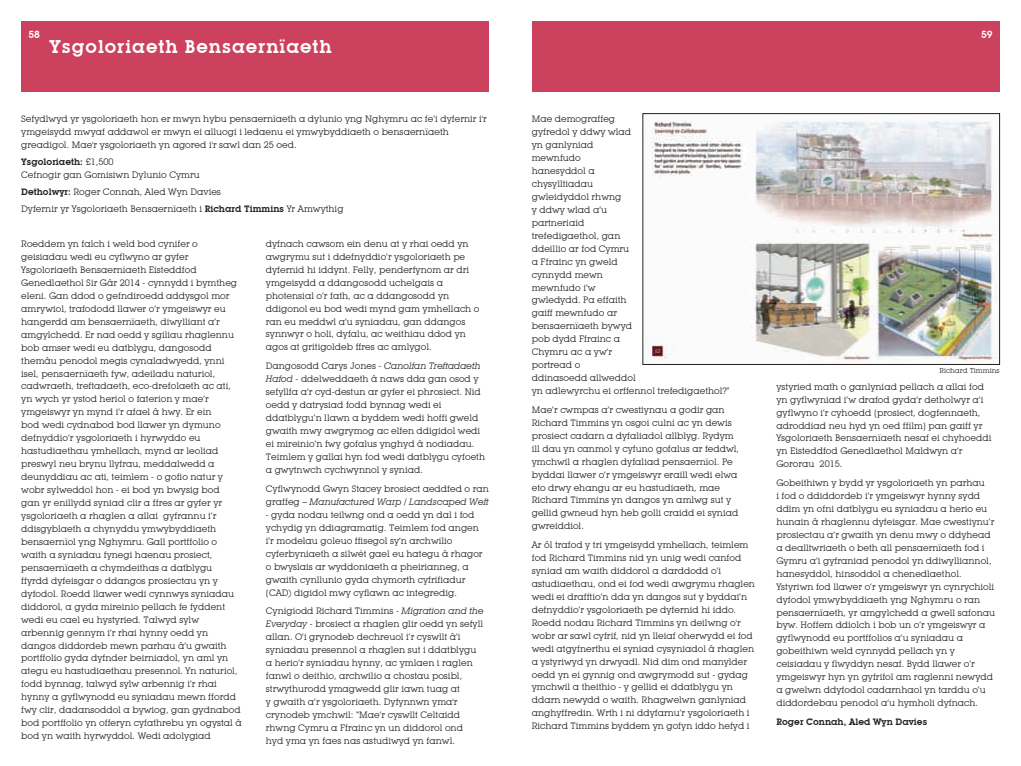
<style>
.page{position:relative;width:1021px;height:766px;background:#fff}
.page>*{position:absolute;margin:0;border:0;box-sizing:border-box;transform-origin:0 0}
.t1{font:600 18px "Lubalin Graph IT Cby BT";letter-spacing:.05em;color:#fff}
.t2{font:600 10px "Lubalin Graph IT Cby BT";color:#fff}
.t3{font:9px/12.9px "Lubalin Graph IT Cby BT";color:#231f20}
.t4{font:600 9px "Lubalin Graph IT Cby BT";color:#231f20}
.t5{font:7px "Lubalin Graph IT Cby BT";color:#231f20}
.s1{font-weight:600}
.s2{font-style:italic}
</style>
<div class="page">
<div style="left:531px;top:21px;width:468px;height:71px;background:#cc415e"></div>
<div style="left:21px;top:21px;width:468px;height:71px;background:#cc415e"></div>
<img style="left:644px;top:120px;width:353px;height:242px">
<p class="t2" style="left:28px;top:28px;width:13px">58</p>
<h1 class="t1" style="left:50px;top:35px;width:284px">Ysgoloriaeth Bensaernïaeth</h1>
<p class="t3" style="left:21px;top:112px;width:467px">Sefydlwyd yr ysgoloriaeth hon er mwyn hybu pensaernïaeth a dylunio yng Nghymru ac fe’i dyfernir i'r ymgeisydd mwyaf addawol er mwyn ei alluogi i ledaenu ei ymwybyddiaeth o bensaernïaeth greadigol. Mae'r ysgoloriaeth yn agored i'r sawl dan 25 oed.</p>
<p class="t3" style="left:21px;top:155px;width:180px"><span class="s1">Ysgoloriaeth:</span> £1,500<br>Cefnogir gan Gomisiwn Dylunio Cymru</p>
<p class="t3" style="left:21px;top:183px;width:324px;line-height:17.2px"><span class="s1">Detholwyr:</span> Roger Connah, Aled Wyn Davies<br>Dyfernir yr Ysgoloriaeth Bensaernïaeth i <span class="s1">Richard Timmins</span> Yr Amwythig</p>
<p class="t3" style="left:21px;top:237px;width:222px">Roeddem yn falch i weld bod cynifer o geisiadau wedi eu cyflwyno ar gyfer Ysgoloriaeth Bensaernïaeth Eisteddfod Genedlaethol Sir Gâr 2014 - cynnydd i bymtheg eleni. Gan ddod o gefndiroedd addysgol mor amrywiol, trafododd llawer o’r ymgeiswyr eu hangerdd am bensaernïaeth, diwylliant a’r amgylchedd. Er nad oedd y sgiliau rhaglennu bob amser wedi eu datblygu, dangosodd themâu penodol megis cynaladwyedd, ynni isel, pensaernïaeth fyw, adeiladu naturiol, cadwraeth, treftadaeth, eco-drefolaeth ac ati, yn wych yr ystod heriol o faterion y mae’r ymgeiswyr yn mynd i’r afael â hwy. Er ein<br>bod wedi cydnabod bod llawer yn dymuno defnyddio’r ysgoloriaeth i hyrwyddo eu hastudiaethau ymhellach, mynd ar leoliad preswyl neu brynu llyfrau, meddalwedd a deunyddiau ac ati, teimlem - o gofio natur y wobr sylweddol hon - ei bod yn bwysig bod<br>gan yr enillydd syniad clir a ffres ar gyfer yr ysgoloriaeth a rhaglen a allai gyfrannu i’r ddisgyblaeth a chynyddu ymwybyddiaeth bensaernïol yng Nghymru. Gall portffolio o waith a syniadau fynegi haenau prosiect, pensaernïaeth a chymdeithas a datblygu<br>ffyrdd dyfeisgar o ddangos prosiectau yn y dyfodol. Roedd llawer wedi cynnwys syniadau diddorol, a gyda mireinio pellach fe fyddent wedi eu cael eu hystyried. Talwyd sylw arbennig gennym i’r rhai hynny oedd yn dangos diddordeb mewn parhau â’u gwaith portffolio gyda dyfnder beirniadol, yn aml yn ategu eu hastudiaethau presennol. Yn naturiol, fodd bynnag, talwyd sylw arbennig i’r rhai hynny a gyflwynodd eu syniadau mewn ffordd fwy clir, dadansoddol a bywiog, gan gydnabod bod portffolio yn offeryn cyfathrebu yn ogystal â bod yn waith hyrwyddol. Wedi adolygiad</p>
<p class="t3" style="left:266px;top:237px;width:215px">dyfnach cawsom ein denu at y rhai oedd yn awgrymu sut i ddefnyddio’r ysgoloriaeth pe dyfernid hi iddynt. Felly, penderfynom ar dri ymgeisydd a ddangosodd uchelgais a photensial o’r fath, ac a ddangosodd yn ddigonol eu bod wedi mynd gam ymhellach o ran eu meddwl a’u syniadau, gan ddangos synnwyr o holi, dyfalu, ac weithiau ddod yn agos at gritigoldeb ffres ac amlygol.</p>
<p class="t3" style="left:266px;top:359px;width:221px">Dangosodd Carys Jones - <span class="s2">Canolfan Treftadaeth Hafod</span> - ddelweddaeth â naws dda gan osod y sefyllfa a’r cyd-destun ar gyfer ei phrosiect. Nid oedd y datrysiad fodd bynnag wedi ei ddatblygu’n llawn a byddem wedi hoffi gweld gwaith mwy awgrymog ac elfen ddigidol wedi ei mireinio’n fwy gofalus ynghyd â nodiadau.<br>Teimlem y gallai hyn fod wedi datblygu cyfoeth a gwytnwch cychwynnol y syniad.</p>
<p class="t3" style="left:266px;top:481px;width:224px">Cyflwynodd Gwyn Stacey brosiect aeddfed o ran graffeg – <span class="s2">Manufactured Warp / Landscaped Weft</span></p>
<p class="t3" style="left:266px;top:508px;width:218px">- gyda nodau teilwng ond a oedd yn dal i fod ychydig yn ddiagramatig. Teimlem fod angen i’r modelau goleuo ffisegol sy’n archwilio cyferbyniaeth a silwét gael eu hategu â rhagor o bwyslais ar wyddoniaeth a pheirianneg, a gwaith cynllunio gyda chymorth cyfrifiadur [CAD) digidol mwy cyflawn ac integredig.</p>
<p class="t3" style="left:266px;top:604px;width:219px">Cynigiodd Richard Timmins - <span class="s2">Migration and the Everyday</span> - brosiect a rhaglen glir oedd yn sefyll allan. O’i grynodeb dechreuol i’r cyswllt â’i syniadau presennol a rhaglen sut i ddatblygu a herio’r syniadau hynny, ac ymlaen i raglen fanwl o deithio, archwilio a chostau posibl, strwythurodd ymagwedd glir iawn tuag at<br>y gwaith a’r ysgoloriaeth. Dyfynnwn yma'r crynodeb ymchwil: “Mae’r cyswllt Celtaidd rhwng Cymru a Ffrainc yn un diddorol ond<br>hyd yma yn faes nas astudiwyd yn fanwl.</p>
<p class="t2" style="left:981px;top:28px;width:13px">59</p>
<p class="t3" style="left:531px;top:112px;width:199px">Mae demograffeg<br>gyfredol y ddwy wlad<br>yn ganlyniad<br>mewnfudo<br>hanesyddol a<br>chysylltiadau<br>gwleidyddol rhwng<br>y ddwy wlad a’u<br>partneriaid<br>trefedigaethol, gan<br>ddeillio ar fod Cymru<br>a Ffrainc yn gweld<br>cynnydd mewn<br>mewnfudo i’w<br>gwledydd. Pa effaith<br>gaiff mewnfudo ar<br>bensaernïaeth bywyd<br>pob dydd Ffrainc a<br>Chymru ac a yw’r<br>portread o<br>ddinasoedd allweddol<br>yn adlewyrchu ei orffennol trefedigaethol?”</p>
<p class="t3" style="left:531px;top:403px;width:209px">Mae’r cwmpas a’r cwestiynau a godir gan Richard Timmins yn osgoi culni ac yn dewis prosiect cadarn a dyfaliadol allblyg. Rydym ill dau yn canmol y cyfuno gofalus ar feddwl, ymchwil a rhaglen dyfaliad pensaernïol. Pe byddai llawer o’r ymgeiswyr eraill wedi elwa eto drwy ehangu ar eu hastudiaeth, mae Richard Timmins yn dangos yn amlwg sut y gellid gwneud hyn heb golli craidd ei syniad gwreiddiol.</p>
<p class="t3" style="left:531px;top:538px;width:225px">Ar ôl trafod y tri ymgeisydd ymhellach, teimlem fod Richard Timmins nid yn unig wedi canfod syniad am waith diddorol a darddodd o’i astudiaethau, ond ei fod wedi awgrymu rhaglen wedi ei drafftio’n dda yn dangos sut y byddai’n defnyddio’r ysgoloriaeth pe dyfernid hi iddo.<br>Roedd nodau Richard Timmins yn deilwng o'r wobr ar sawl cyfrif, nid yn lleiaf oherwydd ei fod wedi atgyfnerthu ei syniad cysyniadol â rhaglen a ystyriwyd yn drwyadl. Nid dim ond manylder oedd yn ei gynnig ond awgrymodd sut - gydag ymchwil a theithio - y gellid ei ddatblygu yn ddarn newydd o waith. Rhagwelwn ganlyniad anghyffredin. Wrth i ni ddyfarnu’r ysgoloriaeth i Richard Timmins byddem yn gofyn iddo hefyd i</p>
<p class="t5" style="left:939px;top:366px;width:62px">Richard Timmins</p>
<p class="t3" style="left:776px;top:380px;width:216px">ystyried math o ganlyniad pellach a allai fod yn gyflwyniad i’w drafod gyda’r detholwyr a’i gyflwyno i’r cyhoedd [prosiect, dogfennaeth, adroddiad neu hyd yn oed ffilm] pan gaiff yr Ysgoloriaeth Bensaernïaeth nesaf ei chyhoeddi yn Eisteddfod Genedlaethol Maldwyn a’r Gororau 2015.</p>
<p class="t3" style="left:776px;top:476px;width:220px">Gobeithiwn y bydd yr ysgoloriaeth yn parhau<br>i fod o ddiddordeb i’r ymgeiswyr hynny sydd ddim yn ofni datblygu eu syniadau a herio eu hunain â rhaglennu dyfeisgar. Mae cwestiynu’r prosiectau a’r gwaith yn denu mwy o ddyhead a dealltwriaeth o beth all pensaernïaeth fod i Gymru a’i gyfraniad penodol yn ddiwylliannol, hanesyddol, hinsoddol a chenedlaethol.<br>Ystyriwn fod llawer o’r ymgeiswyr yn cynrychioli dyfodol ymwybyddiaeth yng Nghymru o ran pensaernïaeth, yr amgylchedd a gwell safonau byw. Hoffem ddiolch i bob un o’r ymgeiswyr a gyflwynodd eu portffolios a’u syniadau a gobeithiwn weld cynnydd pellach yn y ceisiadau y flwyddyn nesaf. Bydd llawer o’r ymgeiswyr hyn yn gyfrifol am raglenni newydd a gwelwn ddyfodol cadarnhaol yn tarddu o’u diddordebau penodol a’u hymholi dyfnach.</p>
<p class="t4" style="left:776px;top:716px;width:152px">Roger Connah, Aled Wyn Davies</p>
</div>
